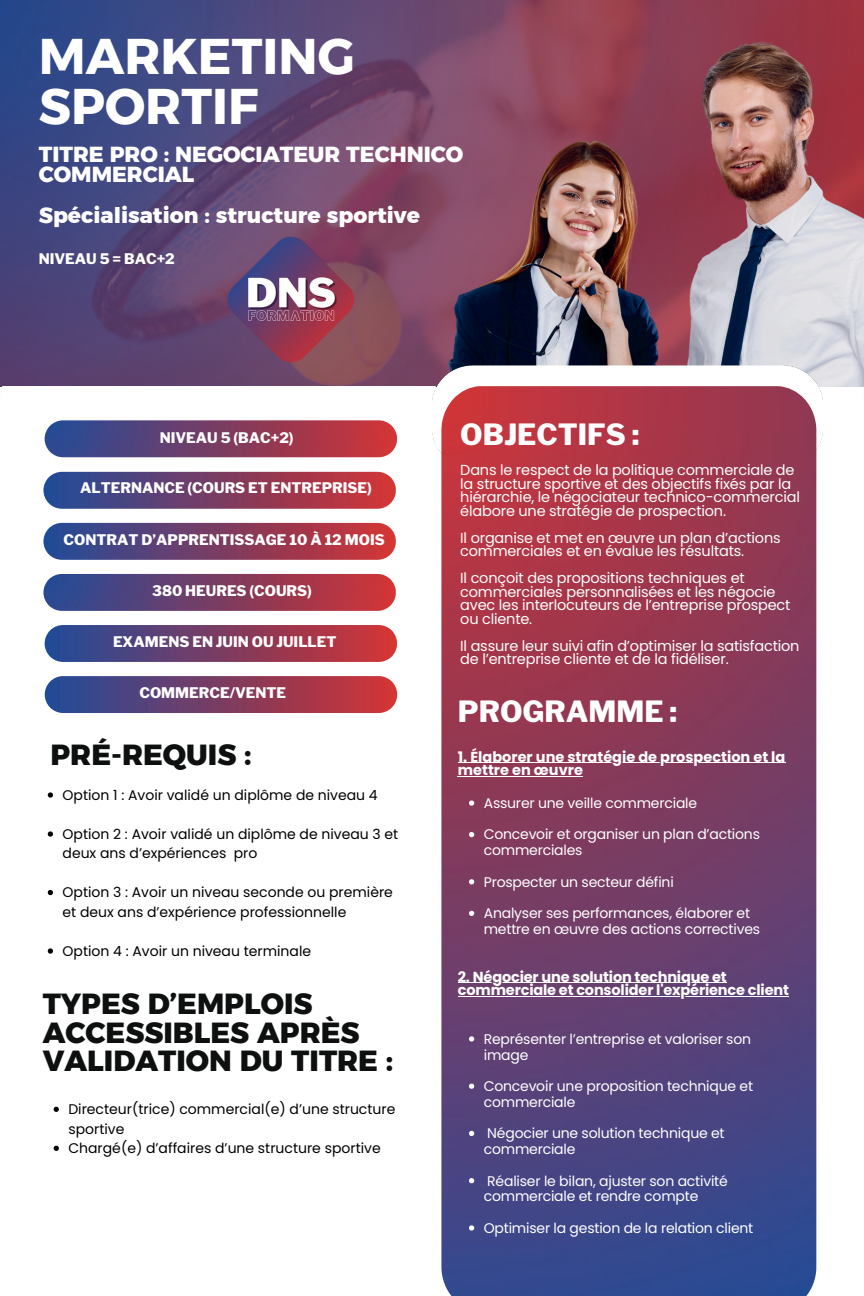
<style>
.page{position:relative;width:864px;height:1296px;background:#fff}
.page>*{position:absolute;margin:0;border:0;box-sizing:border-box;transform-origin:0 0}
.t1{font:50px/50.2px "Kief Montaser Bold";color:#fff}
.t2{font:700 29px/28.5px "Kief Montaser Extra";color:#0e1010}
.t3{font:800 29px "Libre Franklin";color:#fff}
.t4{font:700 21.8px/20.2px "Kief Montaser Extra";color:#fff}
.t5{font:14.5px/13.5px "Poppins";letter-spacing:-.015em;color:#fff}
.t6{font:800 14.5px "Libre Franklin";color:#fff}
.t7{font:700 14.5px/13.5px "Poppins";letter-spacing:-.01em;color:#fff}
.t8{font:14px/15.8px "Poppins";letter-spacing:-.015em;color:#fff}
.t9{font:14px/19.5px "Poppins";color:#000}
</style>
<div class="page">
<img style="left:0;top:0;width:864px;height:387px">
<img style="left:45px;top:420px;width:352px;height:37px">
<img style="left:227px;top:235px;width:128px;height:128px">
<img style="left:43px;top:523px;width:353px;height:37px">
<img style="left:43px;top:574px;width:353px;height:37px">
<img style="left:45px;top:625px;width:352px;height:37px">
<img style="left:43px;top:472px;width:353px;height:37px">
<img style="left:45px;top:676px;width:352px;height:37px">
<img style="left:401px;top:34px;width:463px;height:352px">
<img style="left:432px;top:366px;width:391px;height:102px">
<img style="left:441px;top:386px;width:375px;height:910px">
<hr style="left:458px;top:762px;width:327px;height:1px;background:#fff">
<hr style="left:458px;top:776px;width:125px;height:1px;background:#fff">
<hr style="left:458px;top:983px;width:269px;height:1px;background:#fff">
<hr style="left:458px;top:996px;width:331px;height:1px;background:#fff">
<svg style="left:469px;top:800px;width:5px;height:6px"></svg>
<svg style="left:469px;top:832px;width:5px;height:5px"></svg>
<svg style="left:469px;top:879px;width:5px;height:5px"></svg>
<svg style="left:469px;top:911px;width:5px;height:5px"></svg>
<svg style="left:469px;top:1036px;width:5px;height:6px"></svg>
<svg style="left:469px;top:1084px;width:5px;height:5px"></svg>
<svg style="left:469px;top:1131px;width:5px;height:5px"></svg>
<svg style="left:469px;top:1178px;width:5px;height:5px"></svg>
<svg style="left:469px;top:1225px;width:5px;height:6px"></svg>
<svg style="left:54px;top:1107px;width:5px;height:5px"></svg>
<svg style="left:54px;top:1146px;width:5px;height:5px"></svg>
<svg style="left:48px;top:792px;width:5px;height:6px"></svg>
<svg style="left:48px;top:831px;width:5px;height:6px"></svg>
<svg style="left:48px;top:890px;width:5px;height:5px"></svg>
<svg style="left:48px;top:948px;width:5px;height:6px"></svg>
<h2 class="t1" style="left:39px;top:31px;width:318px">MARKETING<br>SPORTIF</h2>
<h5 class="t4" style="left:39px;top:144px;width:426px">TITRE PRO : NEGOCIATEUR TECHNICO<br>COMMERCIAL</h5>
<p class="t4" style="left:39px;top:205px;width:383px">Spécialisation : structure sportive</p>
<h6 class="t6" style="left:39px;top:250px;width:138px">NIVEAU 5 = BAC+2</h6>
<h4 class="t6" style="left:160px;top:429px;width:135px">NIVEAU 5 (BAC+2)</h4>
<p class="t6" style="left:80px;top:479px;width:293px">ALTERNANCE (COURS ET ENTREPRISE)</p>
<p class="t6" style="left:64px;top:531px;width:323px">CONTRAT D’APPRENTISSAGE 10 À 12 MOIS</p>
<p class="t6" style="left:152px;top:582px;width:161px">380 HEURES (COURS)</p>
<p class="t6" style="left:113px;top:633px;width:225px">EXAMENS EN JUIN OU JUILLET</p>
<p class="t6" style="left:139px;top:684px;width:148px">COMMERCE/VENTE</p>
<p class="t2" style="left:51px;top:741px;width:203px">PRÉ-REQUIS :</p>
<p class="t9" style="left:63px;top:785px;width:317px">Option 1 : Avoir validé un diplôme de niveau 4</p>
<p class="t9" style="left:63px;top:824px;width:337px">Option 2 : Avoir validé un diplôme de niveau 3 et deux ans d’expériences pro</p>
<p class="t9" style="left:63px;top:883px;width:332px">Option 3 : Avoir un niveau seconde ou première et deux ans d’expérience professionnelle</p>
<p class="t9" style="left:63px;top:941px;width:250px">Option 4 : Avoir un niveau terminale</p>
<p class="t2" style="left:43px;top:990px;width:352px">TYPES D’EMPLOIS<br>ACCESSIBLES APRÈS<br>VALIDATION DU TITRE :</p>
<h6 class="t9" style="left:68px;top:1100px;width:328px">Directeur(trice) commercial(e) d’une structure sportive</h6>
<h6 class="t9" style="left:68px;top:1139px;width:314px">Chargé(e) d’affaires d’une structure sportive</h6>
<p class="t3" style="left:460px;top:417px;width:181px">OBJECTIFS :</p>
<p class="t5" style="left:460px;top:464px;width:341px">Dans le respect de la politique commerciale de la structure sportive et des objectifs fixés par la hiérarchie, le négociateur technico-commercial élabore une stratégie de prospection.</p>
<p class="t5" style="left:460px;top:531px;width:322px">Il organise et met en œuvre un plan d’actions commerciales et en évalue les résultats.</p>
<p class="t5" style="left:460px;top:572px;width:332px">Il conçoit des propositions techniques et commerciales personnalisées et les négocie avec les interlocuteurs de l’entreprise prospect ou cliente.</p>
<h2 class="t5" style="left:460px;top:639px;width:341px">Il assure leur suivi afin d’optimiser la satisfaction de l’entreprise cliente et de la fidéliser.</h2>
<h5 class="t3" style="left:458px;top:694px;width:221px">PROGRAMME :</h5>
<p class="t7" style="left:458px;top:750px;width:329px">1. Élaborer une stratégie de prospection et la mettre en œuvre</p>
<p class="t8" style="left:484px;top:795px;width:215px">Assurer une veille commerciale</p>
<p class="t8" style="left:484px;top:827px;width:278px">Concevoir et organiser un plan d’actions commerciales</p>
<p class="t8" style="left:484px;top:874px;width:192px">Prospecter un secteur défini</p>
<p class="t8" style="left:484px;top:905px;width:278px">Analyser ses performances, élaborer et mettre en œuvre des actions correctives</p>
<p class="t7" style="left:458px;top:970px;width:333px">2. Négocier une solution technique et commerciale et consolider l'expérience client</p>
<p class="t8" style="left:484px;top:1031px;width:269px">Représenter l’entreprise et valoriser son image</p>
<h6 class="t8" style="left:484px;top:1078px;width:271px">Concevoir une proposition technique et commerciale</h6>
<h6 class="t8" style="left:484px;top:1126px;width:242px">Négocier une solution technique et commerciale</h6>
<h6 class="t8" style="left:484px;top:1173px;width:246px">Réaliser le bilan, ajuster son activité commerciale et rendre compte</h6>
<h6 class="t8" style="left:484px;top:1220px;width:271px">Optimiser la gestion de la relation client</h6>
</div>
